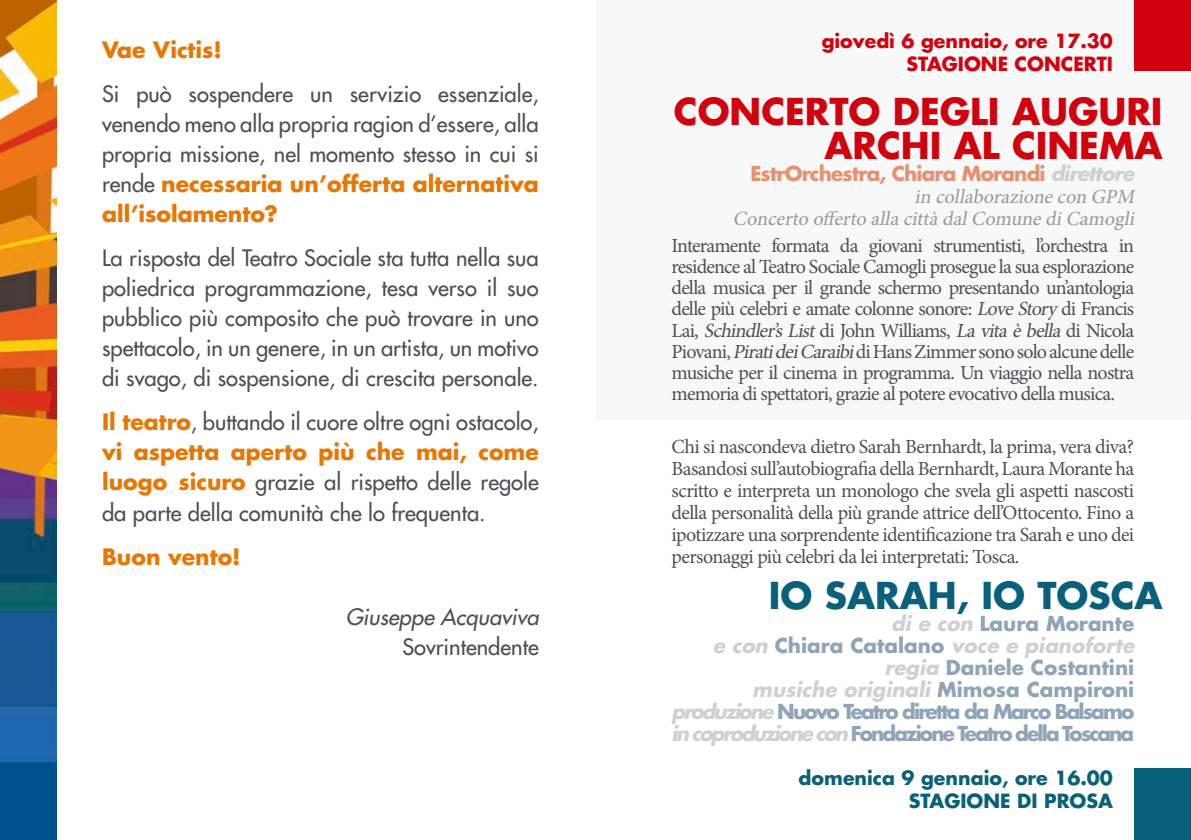
<style>
.page{position:relative;width:1191px;height:840px;background:#fff}
.page>*{position:absolute;margin:0;border:0;box-sizing:border-box;transform-origin:0 0}
.TITOLO{font:700 36px/34px "Futura Std";color:#d1010e;text-align:right}
.TITOLO-2{font:700 36px "Futura Std";color:#09607b}
.INTRO{font:500 22px/30px "Futura Std";color:#504e53;text-align:justify}
.INTRO-2{font:700 22px "Futura Std";color:#e87600}
.INTRO-3{font:italic 500 22px "Futura Std";color:#504e53}
.TESTO{font:20px/21px "Minion Pro";letter-spacing:-.035em;color:#504e53;text-align:justify}
.NOME_AUTORE{font:700 20px "Futura Std";letter-spacing:-.09em;color:#90a4b7}
.NOME_AUTORE-2{font:700 20px/22px "Futura Std";color:#90a4b7;text-align:right}
.TESTO-2{font:italic 20px "Minion Pro";color:#98989c}
.NOME_AUTORE-3{font:700 20px "Futura Std";letter-spacing:-.04em;color:#e59172}
.NOME_AUTORE-4{font:italic 700 20px "Futura Std";color:#ced1d3}
.DATA_e_TIPO{font:700 19px "Futura Std";color:#09607b}
.DATA_e_TIPO-2{font:700 19px "Futura Std";color:#d1010e}
.s1{font-weight:700;color:#e87600}
.s2{font-style:italic;color:#ced1d3}
.s3{font-style:italic}
.s4{font-style:normal;color:#90a4b7}
</style>
<div class="page">
<div style="left:596px;top:0;width:595px;height:420px;background:#f7f8f8"></div>
<img style="left:0;top:0;width:57px;height:839px">
<div style="left:1134px;top:768px;width:57px;height:71px;background:#09607b"></div>
<div style="left:1134px;top:0;width:57px;height:71px;background:#d1010e"></div>
<p class="INTRO-2" style="left:102px;top:35px;width:121px">Vae Victis!</p>
<p class="INTRO" style="left:102px;top:79px;width:438px">Si può sospendere un servizio essenziale, venendo meno alla propria ragion d’essere, alla propria missione, nel momento stesso in cui si rende <span class="s1">necessaria un’offerta alternativa all’isolamento?</span></p>
<p class="INTRO" style="left:102px;top:243px;width:438px">La risposta del Teatro Sociale sta tutta nella sua poliedrica programmazione, tesa verso il suo pubblico più composito che può trovare in uno spettacolo, in un genere, in un artista, un motivo di svago, di sospensione, di crescita personale.</p>
<p class="INTRO" style="left:102px;top:407px;width:438px"><span class="s1">Il teatro</span>, buttando il cuore oltre ogni ostacolo, <span class="s1">vi aspetta aperto più che mai, come luogo sicuro</span> grazie al rispetto delle regole da parte della comunità che lo frequenta.</p>
<p class="INTRO-2" style="left:102px;top:541px;width:140px">Buon vento!</p>
<p class="INTRO-3" style="left:346px;top:602px;width:195px">Giuseppe Acquaviva</p>
<p class="INTRO" style="left:402px;top:631px;width:138px">Sovrintendente</p>
<p class="DATA_e_TIPO-2" style="left:821px;top:28px;width:293px">giovedì 6 gennaio, ore 17.30</p>
<p class="DATA_e_TIPO-2" style="left:906px;top:51px;width:208px">STAGIONE CONCERTI</p>
<p class="TITOLO" style="left:674px;top:94px;width:490px">CONCERTO DEGLI AUGURI<br>ARCHI AL CINEMA</p>
<p class="NOME_AUTORE-3" style="left:750px;top:160px;width:390px">EstrOrchestra, Chiara Morandi <span class="s2">direttore</span></p>
<p class="TESTO-2" style="left:914px;top:183px;width:226px">in collaborazionecon GPM</p>
<p class="TESTO-2" style="left:733px;top:205px;width:407px">Concerto offerto allacittàdalComunediCamogli</p>
<p class="TESTO" style="left:671px;top:235px;width:464px">Interamente formata da giovani strumentisti, l’orchestra in residence al Teatro Sociale Camogli prosegue la sua esplorazione della musica per il grande schermo presentando un’antologia delle più celebri e amate colonne sonore: <span class="s3">LoveStory</span>di Francis Lai, <span class="s3">Schindler’sList</span>di John Williams, <span class="s3">Lavitaèbella</span>di Nicola Piovani, <span class="s3">PiratideiCaraibi</span>di Hans Zimmer sono solo alcune delle musiche per il cinema in programma. Un viaggio nella nostra memoria di spettatori, grazie al potere evocativo della musica.</p>
<p class="TESTO" style="left:671px;top:435px;width:464px;line-height:22px">Chi si nascondeva dietro Sarah Bernhardt, la prima, vera diva?<br>Basandosi sull’autobiografia della Bernhardt, Laura Morante ha scritto e interpreta un monologo che svela gli aspetti nascosti della personalità della più grande attrice dell’Ottocento. Fino a ipotizzare una sorprendente identificazione tra Sarah e uno dei personaggi più celebri da lei interpretati: Tosca.</p>
<p class="TITOLO-2" style="left:769px;top:571px;width:395px">IO SARAH, IO TOSCA</p>
<p class="NOME_AUTORE-2" style="left:891px;top:612px;width:245px"><span class="s2">di e con</span> Laura Morante</p>
<p class="NOME_AUTORE-2" style="left:712px;top:634px;width:428px"><span class="s2">e con</span> C h i a ra C a ta l a n o <span class="s2">voce e pianoforte regia</span> Daniele Costantini</p>
<p class="NOME_AUTORE-4" style="left:752px;top:676px;width:383px">musiche originali <span class="s4">M i m os a C a m p i ro n i</span></p>
<p class="NOME_AUTORE" style="left:671px;top:698px;width:464px"><span class="s2">produzione</span>Nuovo Teatro diretta da Marco Balsamo</p>
<p class="NOME_AUTORE" style="left:671px;top:720px;width:464px"><span class="s2">incoproduzionecon</span>Fondazione Teatro della Toscana</p>
<p class="DATA_e_TIPO" style="left:798px;top:764px;width:316px">domenica 9 gennaio, ore 16.00</p>
<p class="DATA_e_TIPO" style="left:909px;top:787px;width:206px">STAGIONE DI PROSA</p>
</div>
